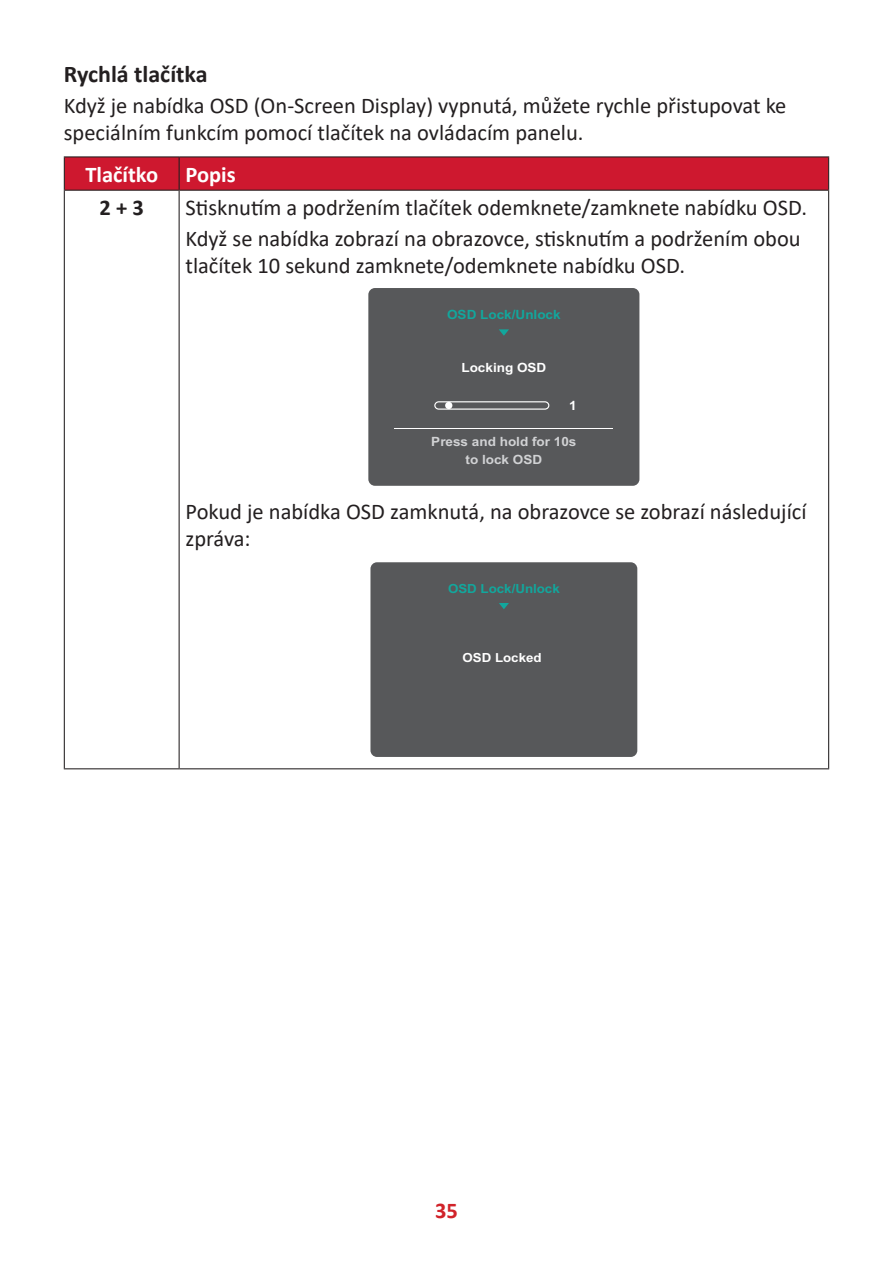
<style>
.page{position:relative;width:893px;height:1263px;background:#fff}
.page>*{position:absolute;margin:0;border:0;box-sizing:border-box;transform-origin:0 0}
.t1{font:700 24px "Calibri";color:#231f20}
.t2{font:22.5px/27px "Calibri";color:#231f20}
.t3{font:700 22.5px "Calibri";color:#fff}
.t4{font:700 22.5px "Calibri";color:#231f20}
.t5{font:700 22.5px "Calibri";color:#d1232a}
.t6{font:700 12.75px/17.5px "Arial";color:#d1d2d4;text-align:center;scale:1.06 1}
.t7{font:700 12.75px "Arial";color:#12a79d;scale:1.06 1}
.t8{font:700 12.75px "Arial";color:#fff;scale:1.06 1}
.t9{font:700 12.6px "Arial";color:#12a79d;scale:1.06 1}
.t10{font:700 12.6px "Arial";color:#fff;scale:1.06 1}
</style>
<div class="page">
<div style="left:65px;top:157px;width:763px;height:33px;background:#ce182f"></div>
<hr style="left:64px;top:156px;width:115px;height:1px;background:#231f20">
<hr style="left:64px;top:157px;width:1px;height:33px;background:#231f20">
<hr style="left:179px;top:156px;width:650px;height:1px;background:#231f20">
<hr style="left:179px;top:157px;width:1px;height:33px;background:#231f20">
<hr style="left:828px;top:157px;width:1px;height:33px;background:#231f20">
<hr style="left:64px;top:190px;width:115px;height:1px;background:#231f20">
<hr style="left:64px;top:191px;width:1px;height:577px;background:#231f20">
<hr style="left:179px;top:190px;width:650px;height:1px;background:#231f20">
<hr style="left:179px;top:191px;width:1px;height:577px;background:#231f20">
<hr style="left:828px;top:191px;width:1px;height:577px;background:#231f20">
<hr style="left:64px;top:768px;width:115px;height:1px;background:#231f20">
<hr style="left:179px;top:768px;width:650px;height:1px;background:#231f20">
<div style="left:368px;top:288px;width:271px;height:198px;background:#57585a;border-radius:7px"></div>
<hr style="left:395px;top:428px;width:218px;height:1px;background:#fff">
<div style="left:434px;top:401px;width:115px;height:9px;border:1px solid #fff;border-radius:4px"></div>
<div style="left:445px;top:402px;width:7px;height:7px;background:#fff;border-radius:50%"></div>
<svg style="left:499px;top:329px;width:10px;height:7px"></svg>
<div style="left:370px;top:562px;width:267px;height:195px;background:#57585a;border-radius:7px"></div>
<svg style="left:499px;top:603px;width:10px;height:6px"></svg>
<p class="t1" style="left:64px;top:57px;width:145px">Rychlá tlačítka</p>
<p class="t2" style="left:64px;top:91px;width:724px">Když je nabídka OSD (On-Screen Display) vypnutá, můžete rychle přistupovat ke speciálním funkcím pomocí tlačítek na ovládacím panelu.</p>
<p class="t3" style="left:85px;top:158px;width:152px">Tlačítko Popis</p>
<p class="t4" style="left:100px;top:192px;width:46px">2 + 3</p>
<p class="t2" style="left:185px;top:191px;width:623px;line-height:31.2px">Stisknutím a podržením tlačítek odemknete/zamknete nabídku OSD.<br>Když se nabídka zobrazí na obrazovce, stisknutím a podržením obou</p>
<p class="t2" style="left:185px;top:252px;width:501px">tlačítek 10 sekund zamknete/odemknete nabídku OSD.</p>
<p class="t7" style="left:447px;top:305px;width:109px">OSD Lock/Unlock</p>
<p class="t8" style="left:461px;top:358px;width:82px">Locking OSD</p>
<p class="t8" style="left:569px;top:396px;width:9px">1</p>
<p class="t6" style="left:431px;top:433px;width:138px">Press and hold for 10s to lock OSD</p>
<p class="t2" style="left:185px;top:497px;width:622px">Pokud je nabídka OSD zamknutá, na obrazovce se zobrazí následující zpráva:</p>
<p class="t9" style="left:448px;top:579px;width:107px">OSD Lock/Unlock</p>
<p class="t10" style="left:462px;top:649px;width:76px">OSD Locked</p>
<p class="t5" style="left:435px;top:1194px;width:24px">35</p>
</div>
